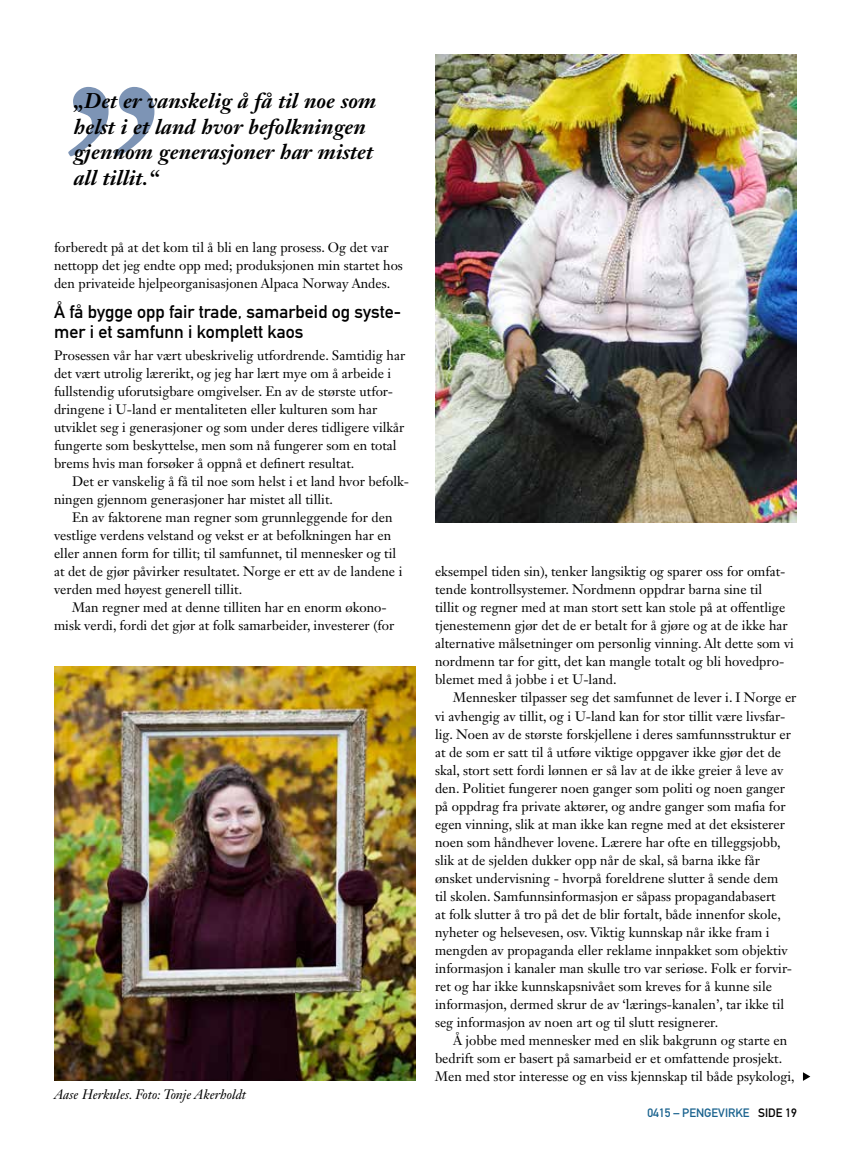
<style>
.page{position:relative;width:851px;height:1149px;background:#fff}
.page>*{position:absolute;margin:0;border:0;box-sizing:border-box;transform-origin:0 0}
.t1{font:italic 700 21px/25.5px "Janson Text LT Std";color:#000}
.t2{font:18px/19.5px "DIN Mittelschrift Std";color:#000}
.t3{font:13.5px/18px "Janson Text LT Std";color:#000}
.t4{font:italic 13.5px "Janson Text LT Std";color:#000}
.t5{font:12px "DIN Mittelschrift Std";color:#19628e}
.s1{color:#000}
</style>
<div class="page">
<svg style="left:68px;top:87px;width:86px;height:69px"></svg>
<img style="left:54px;top:666px;width:362px;height:414px">
<img style="left:435px;top:54px;width:361px;height:468px">
<svg style="left:803px;top:1072px;width:7px;height:8px"></svg>
<h1 class="t1" style="left:74px;top:88px;width:304px">„Det er vanskelig å få til noe som helst i et land hvor befolkningen gjennom generasjoner har mistet all tillit.“</h1>
<p class="t3" style="left:54px;top:238px;width:350px">forberedt på at det kom til å bli en lang prosess. Og det var nettopp det jeg endte opp med; produksjonen min startet hos den privateide hjelpeorganisasjonen Alpaca Norway Andes.</p>
<h2 class="t2" style="left:54px;top:302px;width:348px">Å få bygge opp fair trade, samarbeid og syste&shy;mer i et samfunn i komplett kaos</h2>
<p class="t3" style="left:54px;top:346px;width:352px">Prosessen vår har vært ubeskrivelig utfordrende. Samtidig har det vært utrolig lærerikt, og jeg har lært mye om å arbeide i fullstendig uforutsigbare omgivelser. En av de største utfor&shy;dringene i U-land er mentaliteten eller kulturen som har utviklet seg i generasjoner og som under deres tidligere vilkår fungerte som beskyttelse, men som nå fungerer som en total brems hvis man forsøker å oppnå et definert resultat.</p>
<p class="t3" style="left:54px;top:472px;width:356px;text-indent:18px">Det er vanskelig å få til noe som helst i et land hvor befolk&shy;ningen gjennom generasjoner har mistet all tillit.</p>
<p class="t3" style="left:54px;top:508px;width:350px;text-indent:18px">En av faktorene man regner som grunnleggende for den vestlige verdens velstand og vekst er at befolkningen har en eller annen form for tillit; til samfunnet, til mennesker og til at det de gjør påvirker resultatet. Norge er ett av de landene i verden med høyest generell tillit.</p>
<p class="t3" style="left:54px;top:598px;width:342px;text-indent:18px">Man regner med at denne tilliten har en enorm økono&shy;misk verdi, fordi det gjør at folk samarbeider, investerer (for</p>
<p class="t4" style="left:54px;top:1085px;width:194px">Aase Herkules. Foto: Tonje Akerholdt</p>
<p class="t3" style="left:435px;top:562px;width:360px">eksempel tiden sin), tenker langsiktig og sparer oss for omfat&shy;tende kontrollsystemer. Nordmenn oppdrar barna sine til<br>tillit og regner med at man stort sett kan stole på at offentlige tjenestemenn gjør det de er betalt for å gjøre og at de ikke har alternative målsetninger om personlig vinning. Alt dette som vi nordmenn tar for gitt, det kan mangle totalt og bli hovedpro&shy;blemet med å jobbe i et U-land.</p>
<p class="t3" style="left:435px;top:688px;width:363px;text-indent:18px">Mennesker tilpasser seg det samfunnet de lever i. I Norge er vi avhengig av tillit, og i U-land kan for stor tillit være livsfar&shy;lig. Noen av de største forskjellene i deres samfunnsstruktur er at de som er satt til å utføre viktige oppgaver ikke gjør det de skal, stort sett fordi lønnen er så lav at de ikke greier å leve av den. Politiet fungerer noen ganger som politi og noen ganger på oppdrag fra private aktører, og andre ganger som mafia for egen vinning, slik at man ikke kan regne med at det eksisterer noen som håndhever lovene. Lærere har ofte en tilleggsjobb, slik at de sjelden dukker opp når de skal, så barna ikke får ønsket undervisning - hvorpå foreldrene slutter å sende dem<br>til skolen. Samfunnsinformasjon er såpass propagandabasert<br>at folk slutter å tro på det de blir fortalt, både innenfor skole, nyheter og helsevesen, osv. Viktig kunnskap når ikke fram i mengden av propaganda eller reklame innpakket som objektiv informasjon i kanaler man skulle tro var seriøse. Folk er forvir&shy;ret og har ikke kunnskapsnivået som kreves for å kunne sile informasjon, dermed skrur de av ‘lærings-kanalen’, tar ikke til seg informasjon av noen art og til slutt resignerer.</p>
<p class="t3" style="left:435px;top:1030px;width:361px;text-indent:18px">Å jobbe med mennesker med en slik bakgrunn og starte en bedrift som er basert på samarbeid er et omfattende prosjekt.<br>Men med stor interesse og en viss kjennskap til både psykologi,</p>
<p class="t5" style="left:647px;top:1105px;width:151px">0415 – PENGEVIRKE <span class="s1">SIDE 19</span></p>
</div>
